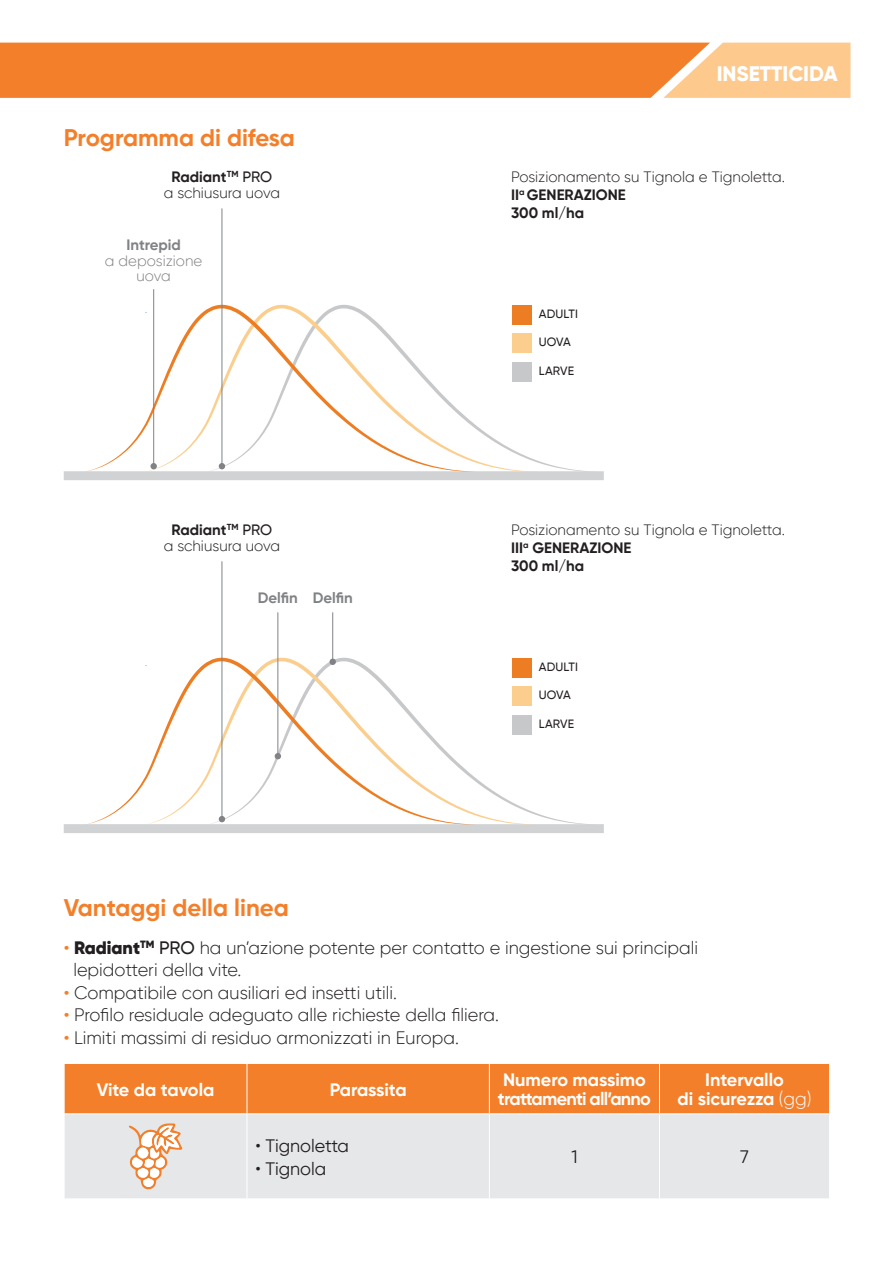
<style>
.page{position:relative;width:893px;height:1263px;background:#fff}
.page>*{position:absolute;margin:0;border:0;box-sizing:border-box;transform-origin:0 0}
.t1{font:700 24px "Gilroy";color:#f47f2a}
.t2{font:800 21px "Gilroy";color:#fff}
.t3{font:300 18px/22.5px "Gilroy";color:#231f20}
.t4{font:700 18px/19.5px "Gilroy";letter-spacing:-.01em;color:#fff;text-align:center}
.t5{font:700 18px/19.5px "Gilroy";letter-spacing:-.04em;color:#fff}
.t6{font:18px "Gilroy";color:#231f20}
.t7{font:300 15px/18px "Gilroy";color:#231f20}
.t8{font:700 15px "Gilroy";color:#808285}
.t9{font:300 15px/15px "Gilroy";color:#808285;text-align:center}
.t10{font:500 12px "Gilroy";letter-spacing:.01em;color:#231f20}
.s1{font-weight:700}
.s2{font-weight:500}
.s3{font-weight:500;color:#f47f2a}
.s4{font-weight:900}
.s5{font-weight:300}
</style>
<div class="page">
<svg style="left:0;top:43px;width:850px;height:55px;background:#f58e3f"></svg>
<div style="left:65px;top:1064px;width:764px;height:49px;background:#f47f2a"></div>
<div style="left:65px;top:1114px;width:764px;height:84px;background:#e6e7e9"></div>
<hr style="left:247px;top:1064px;width:1px;height:49px;background:#fff">
<hr style="left:489px;top:1064px;width:1px;height:49px;background:#fff">
<hr style="left:659px;top:1064px;width:1px;height:49px;background:#fff">
<hr style="left:247px;top:1114px;width:1px;height:85px;background:#fff">
<hr style="left:489px;top:1114px;width:1px;height:85px;background:#fff">
<hr style="left:659px;top:1114px;width:1px;height:85px;background:#fff">
<svg style="left:129px;top:1123px;width:54px;height:67px"></svg>
<div style="left:64px;top:471px;width:540px;height:9px;background:#d1d2d4"></div>
<svg style="left:475px;top:305px;width:60px;height:167px"></svg>
<svg style="left:85px;top:305px;width:390px;height:167px"></svg>
<div style="left:512px;top:305px;width:19px;height:20px;background:#ed7d23"></div>
<div style="left:512px;top:334px;width:19px;height:19px;background:#fbce8e"></div>
<div style="left:512px;top:362px;width:19px;height:19px;background:#c7c8ca"></div>
<hr style="left:153px;top:289px;width:1px;height:177px;background:#808285">
<div style="left:150px;top:463px;width:7px;height:6px;background:#808285;border-radius:50%"></div>
<hr style="left:222px;top:208px;width:1px;height:260px;background:#808285">
<svg style="left:219px;top:463px;width:6px;height:6px"></svg>
<div style="left:64px;top:824px;width:540px;height:9px;background:#d1d2d4"></div>
<svg style="left:475px;top:658px;width:60px;height:166px"></svg>
<svg style="left:88px;top:658px;width:387px;height:166px"></svg>
<div style="left:512px;top:658px;width:19px;height:20px;background:#ed7d23"></div>
<div style="left:512px;top:687px;width:19px;height:19px;background:#fbce8e"></div>
<div style="left:512px;top:715px;width:19px;height:19px;background:#c7c8ca"></div>
<hr style="left:222px;top:561px;width:1px;height:260px;background:#808285">
<svg style="left:219px;top:816px;width:6px;height:6px"></svg>
<hr style="left:277px;top:612px;width:1px;height:145px;background:#808285">
<svg style="left:275px;top:753px;width:6px;height:6px"></svg>
<hr style="left:332px;top:612px;width:1px;height:49px;background:#808285">
<div style="left:329px;top:659px;width:7px;height:6px;background:#808285;border-radius:50%"></div>
<h1 class="t1" style="left:64px;top:128px;width:232px">Programma di difesa</h1>
<p class="t7" style="left:164px;top:169px;width:118px;line-height:16.5px;text-align:center"><span class="s1">Radiant</span><sup>TM</sup> <span class="s2">PRO<br></span>a schiusura uova</p>
<p class="t8" style="left:126px;top:238px;width:56px">Intrepid</p>
<p class="t9" style="left:105px;top:255px;width:99px">a deposizione uova</p>
<p class="t7" style="left:164px;top:522px;width:118px;line-height:16.5px;text-align:center"><span class="s1">Radiant</span><sup>TM</sup> <span class="s2">PRO<br></span>a schiusura uova</p>
<p class="t8" style="left:258px;top:591px;width:96px">Delfin Delfin</p>
<h1 class="t1" style="left:64px;top:897px;width:227px">Vantaggi della linea</h1>
<p class="t2" style="left:717px;top:65px;width:123px">INSETTICIDA</p>
<p class="t7" style="left:511px;top:169px;width:275px">Posizionamento su Tignola e Tignoletta.<br><span class="s1">II</span><sup>a</sup> <span class="s1">GENERAZIONE<br>300 ml/ha</span></p>
<p class="t10" style="left:539px;top:308px;width:41px">ADULTI</p>
<p class="t10" style="left:539px;top:337px;width:34px">UOVA</p>
<p class="t10" style="left:539px;top:365px;width:37px">LARVE</p>
<p class="t7" style="left:511px;top:522px;width:275px">Posizionamento su Tignola e Tignoletta.<br><span class="s1">III</span><sup>a</sup> <span class="s1">GENERAZIONE<br>300 ml/ha</span></p>
<p class="t10" style="left:539px;top:661px;width:41px">ADULTI</p>
<p class="t10" style="left:539px;top:690px;width:34px">UOVA</p>
<p class="t10" style="left:539px;top:718px;width:37px">LARVE</p>
<p class="t3" style="left:73px;top:938px;width:626px;text-indent:-10px"><span class="s3">•</span> <span class="s4">Radiant</span><sup>TM</sup> <span class="s2">PRO</span> ha un’azione potente per contatto e ingestione sui principali lepidotteri della vite.</p>
<p class="t3" style="left:64px;top:983px;width:335px"><span class="s3">•</span> Compatibile con ausiliari ed insetti utili.</p>
<p class="t3" style="left:64px;top:1005px;width:437px"><span class="s3">•</span> Profilo residuale adeguato alle richieste della filiera.</p>
<p class="t3" style="left:64px;top:1028px;width:397px"><span class="s3">•</span> Limiti massimi di residuo armonizzati in Europa.</p>
<p class="t4" style="left:97px;top:1081px;width:119px">Vite da tavola</p>
<p class="t4" style="left:330px;top:1081px;width:78px">Parassita</p>
<p class="t5" style="left:498px;top:1071px;width:155px">Numero massimo trattamenti all’anno</p>
<p class="t4" style="left:677px;top:1071px;width:135px">Intervallo<br>di sicurezza <span class="s5">(gg)</span></p>
<p class="t6" style="left:255px;top:1138px;width:95px">• Tignoletta</p>
<p class="t6" style="left:255px;top:1161px;width:72px">• Tignola</p>
<p class="t6" style="left:571px;top:1149px;width:8px">1</p>
<p class="t6" style="left:740px;top:1149px;width:10px">7</p>
</div>
